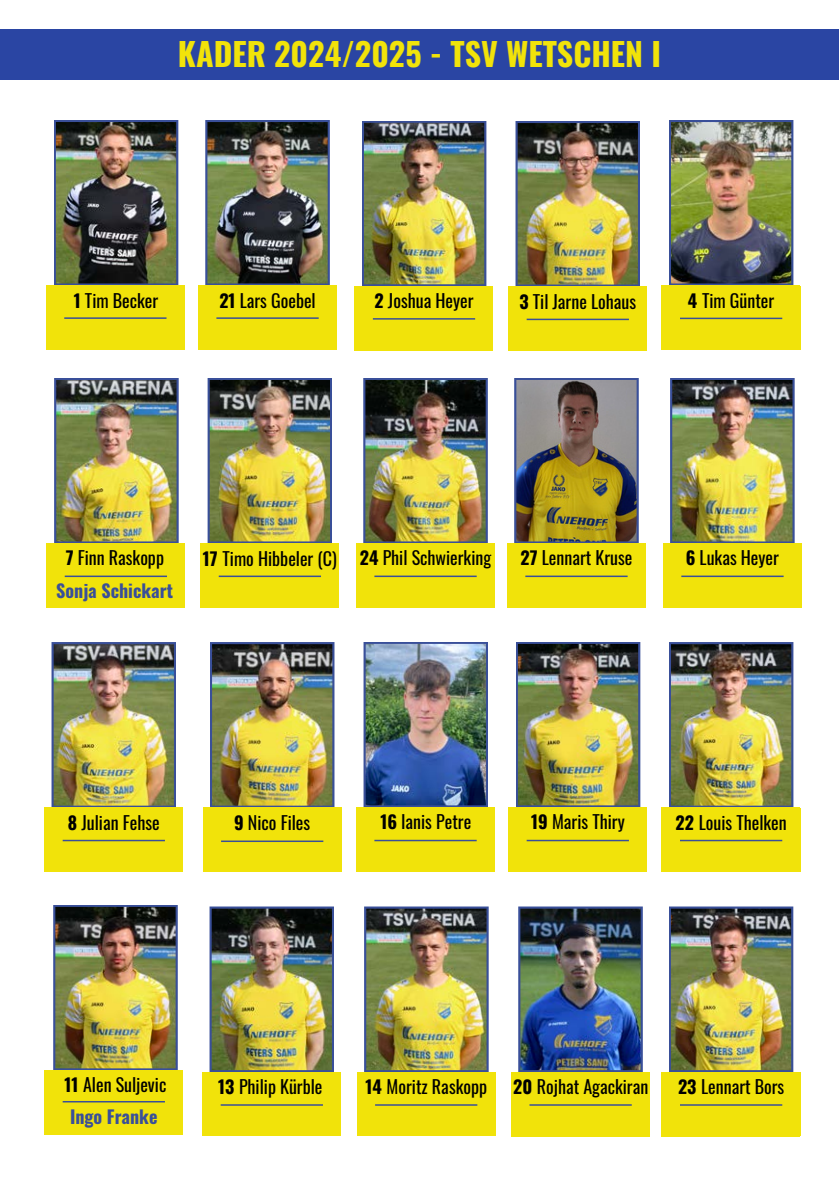
<style>
.page{position:relative;width:839px;height:1191px;background:#fff}
.page>*{position:absolute;margin:0;border:0;box-sizing:border-box;transform-origin:0 0}
.t1{font:700 32px "Oswald";color:#f1e30a}
.t2{font:18px "Oswald";color:#000}
.t3{font:700 18px "Oswald";color:#394f99}
.s1{font-weight:700}
</style>
<div class="page">
<div style="left:0;top:29px;width:838px;height:50px;background:#2a45a3"></div>
<img style="left:45px;top:905px;width:138px;height:229px">
<img style="left:203px;top:907px;width:137px;height:229px">
<img style="left:357px;top:907px;width:138px;height:229px">
<hr style="left:63px;top:1101px;width:102px;height:1px;background:#394f99">
<hr style="left:221px;top:1104px;width:102px;height:2px;background:#394f99">
<hr style="left:375px;top:1104px;width:102px;height:2px;background:#394f99">
<img style="left:46px;top:120px;width:138px;height:229px">
<hr style="left:64px;top:317px;width:102px;height:2px;background:#394f99">
<img style="left:198px;top:120px;width:138px;height:229px">
<hr style="left:216px;top:317px;width:103px;height:2px;background:#394f99">
<img style="left:355px;top:121px;width:138px;height:229px">
<hr style="left:373px;top:318px;width:102px;height:2px;background:#394f99">
<img style="left:47px;top:378px;width:138px;height:230px">
<hr style="left:65px;top:576px;width:102px;height:1px;background:#394f99">
<img style="left:201px;top:378px;width:138px;height:230px">
<hr style="left:219px;top:576px;width:102px;height:1px;background:#394f99">
<img style="left:663px;top:378px;width:138px;height:230px">
<hr style="left:681px;top:576px;width:102px;height:1px;background:#394f99">
<img style="left:45px;top:642px;width:138px;height:230px">
<hr style="left:63px;top:840px;width:102px;height:1px;background:#394f99">
<img style="left:203px;top:642px;width:138px;height:230px">
<hr style="left:221px;top:841px;width:102px;height:1px;background:#394f99">
<img style="left:508px;top:121px;width:138px;height:230px">
<hr style="left:526px;top:319px;width:103px;height:1px;background:#394f99">
<img style="left:662px;top:120px;width:137px;height:230px">
<hr style="left:680px;top:318px;width:102px;height:1px;background:#394f99">
<img style="left:508px;top:642px;width:138px;height:230px">
<hr style="left:526px;top:840px;width:103px;height:1px;background:#394f99">
<img style="left:356px;top:378px;width:138px;height:230px">
<hr style="left:374px;top:576px;width:102px;height:1px;background:#394f99">
<img style="left:507px;top:378px;width:138px;height:230px">
<hr style="left:525px;top:576px;width:102px;height:1px;background:#394f99">
<img style="left:356px;top:642px;width:138px;height:230px">
<hr style="left:374px;top:840px;width:102px;height:1px;background:#394f99">
<img style="left:511px;top:907px;width:138px;height:229px">
<hr style="left:529px;top:1104px;width:102px;height:2px;background:#394f99">
<img style="left:662px;top:642px;width:137px;height:230px">
<hr style="left:680px;top:840px;width:102px;height:1px;background:#394f99">
<img style="left:662px;top:907px;width:137px;height:229px">
<hr style="left:680px;top:1104px;width:102px;height:2px;background:#394f99">
<h1 class="t1" style="left:178px;top:29px;width:484px">KADER 2024/2025 - TSV WETSCHEN I</h1>
<p class="t2" style="left:74px;top:286px;width:86px"><span class="s1">1</span> Tim Becker</p>
<p class="t2" style="left:219px;top:286px;width:98px"><span class="s1">21</span> Lars Goebel</p>
<p class="t2" style="left:374px;top:287px;width:100px"><span class="s1">2</span> Joshua Heyer</p>
<p class="t2" style="left:519px;top:287px;width:118px"><span class="s1">3</span> Til Jarne Lohaus</p>
<p class="t2" style="left:688px;top:286px;width:88px"><span class="s1">4</span> Tim Günter</p>
<p class="t2" style="left:66px;top:544px;width:100px"><span class="s1">7</span> Finn Raskopp</p>
<p class="t2" style="left:203px;top:544px;width:135px"><span class="s1">17</span> Timo Hibbeler (C)</p>
<p class="t2" style="left:685px;top:544px;width:95px"><span class="s1">6</span> Lukas Heyer</p>
<p class="t2" style="left:360px;top:544px;width:133px"><span class="s1">24</span> Phil Schwierking</p>
<p class="t2" style="left:520px;top:544px;width:113px"><span class="s1">27</span> Lennart Kruse</p>
<p class="t3" style="left:56px;top:576px;width:118px">Sonja Schickart</p>
<p class="t2" style="left:68px;top:809px;width:93px"><span class="s1">8</span> Julian Fehse</p>
<p class="t2" style="left:234px;top:809px;width:78px"><span class="s1">9</span> Nico Files</p>
<p class="t2" style="left:380px;top:808px;width:92px"><span class="s1">16</span> Ianis Petre</p>
<p class="t2" style="left:531px;top:808px;width:95px"><span class="s1">19</span> Maris Thiry</p>
<p class="t2" style="left:675px;top:808px;width:113px"><span class="s1">22</span> Louis Thelken</p>
<p class="t2" style="left:64px;top:1071px;width:103px"><span class="s1">11</span> Alen Suljevic</p>
<p class="t2" style="left:218px;top:1073px;width:106px"><span class="s1">13</span> Philip Kürble</p>
<p class="t2" style="left:365px;top:1073px;width:123px"><span class="s1">14</span> Moritz Raskopp</p>
<p class="t3" style="left:70px;top:1103px;width:89px">Ingo Franke</p>
<p class="t2" style="left:513px;top:1073px;width:137px"><span class="s1">20</span> Rojhat Agackiran</p>
<p class="t2" style="left:678px;top:1073px;width:108px"><span class="s1">23</span> Lennart Bors</p>
</div>
